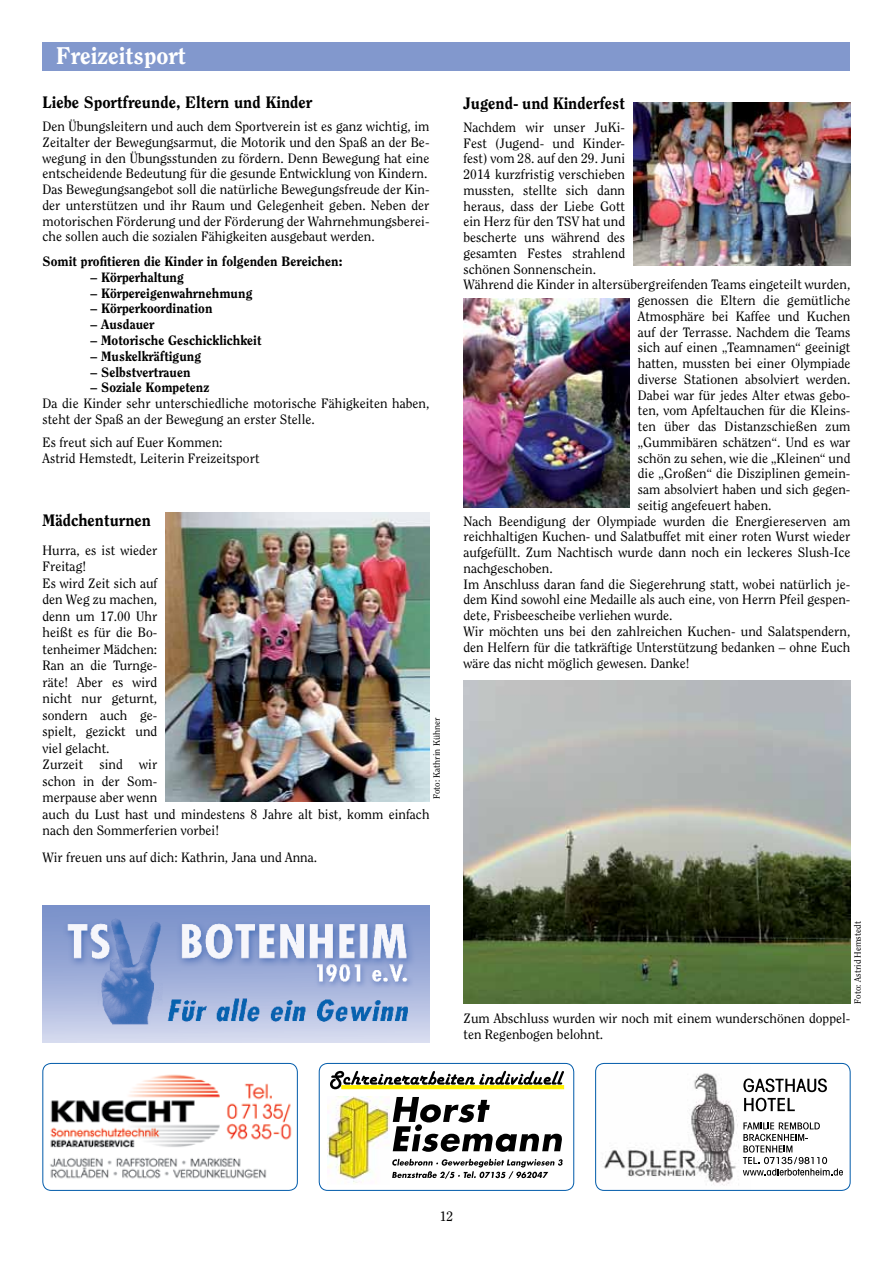
<style>
.page{position:relative;width:893px;height:1263px;background:#fff}
.page>*{position:absolute;margin:0;border:0;box-sizing:border-box;transform-origin:0 0}
.t1{font:800 24px "Clearface";color:#fff}
.t2{font:800 16.5px "Clearface";color:#000}
.t3{font:13.5px/16.5px "Clearface";color:#000}
.t4{font:800 13.5px "Clearface";color:#000}
.t5{font:9px "Clearface";color:#000}
</style>
<div class="page">
<img style="left:50px;top:1074px;width:242px;height:105px">
<div style="left:43px;top:1063px;width:255px;height:128px;border:1px solid #005baa;border-radius:9px"></div>
<svg style="left:393px;top:1097px;width:169px;height:55px"></svg>
<svg style="left:330px;top:1071px;width:234px;height:18px"></svg>
<svg style="left:342px;top:1085px;width:222px;height:4px"></svg>
<svg style="left:392px;top:1159px;width:171px;height:19px"></svg>
<img style="left:328px;top:1097px;width:62px;height:87px">
<div style="left:319px;top:1063px;width:255px;height:128px;border:1px solid #005baa;border-radius:9px"></div>
<svg style="left:596px;top:1063px;width:254px;height:127px"></svg>
<div style="left:595px;top:1063px;width:255px;height:128px;border:1px solid #005baa;border-radius:9px"></div>
<div style="left:43px;top:43px;width:807px;height:28px;background:#8298cd"></div>
<img style="left:634px;top:102px;width:216px;height:163px">
<img style="left:463px;top:298px;width:166px;height:209px">
<img style="left:463px;top:680px;width:387px;height:323px">
<img style="left:166px;top:512px;width:263px;height:289px">
<img style="left:43px;top:906px;width:386px;height:136px">
<h1 class="t1" style="left:56px;top:41px;width:131px">Freizeitsport</h1>
<p class="t2" style="left:43px;top:92px;width:271px">Liebe Sportfreunde, Eltern und Kinder</p>
<p class="t3" style="left:43px;top:118px;width:388px;line-height:15.8px">Den Übungsleitern und auch dem Sportverein ist es ganz wichtig, im Zeitalter der Bewegungsarmut, die Motorik und den Spaß an der Be&shy;wegung in den Übungsstunden zu fördern. Denn Bewegung hat eine entscheidende Bedeutung für die gesunde Entwicklung von Kindern.<br>Das Bewegungsangebot soll die natürliche Bewegungsfreude der Kin&shy;der unterstützen und ihr Raum und Gelegenheit geben. Neben der motorischen Förderung und der Förderung der Wahrnehmungsberei&shy;che sollen auch die sozialen Fähigkeiten ausgebaut werden.</p>
<p class="t4" style="left:43px;top:253px;width:301px">Somit profitieren die Kinder in folgenden Bereichen:</p>
<p class="t4" style="left:91px;top:269px;width:95px">– Körperhaltung</p>
<p class="t4" style="left:91px;top:285px;width:163px">– Körpereigenwahrnehmung</p>
<p class="t4" style="left:91px;top:300px;width:124px">– Körperkoordination</p>
<p class="t4" style="left:91px;top:316px;width:65px">– Ausdauer</p>
<p class="t4" style="left:91px;top:332px;width:172px">– Motorische Geschicklichkeit</p>
<p class="t4" style="left:91px;top:348px;width:112px">– Muskelkräftigung</p>
<p class="t4" style="left:91px;top:364px;width:102px">– Selbstvertrauen</p>
<p class="t4" style="left:91px;top:379px;width:120px">– Soziale Kompetenz</p>
<p class="t3" style="left:43px;top:395px;width:388px;line-height:15.8px">Da die Kinder sehr unterschiedliche motorische Fähigkeiten haben, steht der Spaß an der Bewegung an erster Stelle.</p>
<p class="t3" style="left:43px;top:434px;width:218px;line-height:15.8px">Es freut sich auf Euer Kommen:<br>Astrid Hemstedt, Leiterin Freizeitsport</p>
<p class="t2" style="left:43px;top:510px;width:110px">Mädchenturnen</p>
<p class="t3" style="left:43px;top:542px;width:388px">Hurra, es ist wieder<br>Freitag!<br>Es wird Zeit sich auf<br>den Weg zu machen,<br>denn um 17.00 Uhr<br>heißt es für die Bo-<br>tenheimer Mädchen:<br>Ran an die Turnge-<br>räte! Aber es wird<br>nicht nur geturnt,<br>sondern auch ge-<br>spielt, gezickt und<br>viel gelacht.<br>Zurzeit sind wir<br>schon in der Som-<br>merpause aber wenn<br>auch du Lust hast und mindestens 8 Jahre alt bist, komm einfach nach den Sommerferien vorbei!</p>
<p class="t3" style="left:43px;top:849px;width:276px">Wir freuen uns auf dich: Kathrin, Jana und Anna.</p>
<p class="t5" style="left:431px;top:799px;width:83px;rotate:-90deg">Foto: Kathrin Kühner</p>
<p class="t2" style="left:463px;top:93px;width:163px">Jugend- und Kinderfest</p>
<p class="t3" style="left:463px;top:119px;width:163px">Nachdem wir unser JuKi-</p>
<p class="t3" style="left:463px;top:134px;width:163px">Fest (Jugend- und Kinder-</p>
<p class="t3" style="left:463px;top:150px;width:163px">fest) vom 28. auf den 29. Juni</p>
<p class="t3" style="left:463px;top:166px;width:163px">2014 kurzfristig verschieben</p>
<p class="t3" style="left:463px;top:182px;width:163px">mussten, stellte sich dann</p>
<p class="t3" style="left:463px;top:197px;width:163px">heraus, dass der Liebe Gott</p>
<p class="t3" style="left:463px;top:213px;width:163px">ein Herz für den TSV hat und</p>
<p class="t3" style="left:463px;top:229px;width:163px">bescherte uns während des</p>
<p class="t3" style="left:463px;top:245px;width:163px">gesamten Festes strahlend</p>
<p class="t3" style="left:463px;top:260px;width:134px">schönen Sonnenschein.</p>
<p class="t3" style="left:463px;top:276px;width:388px">Während die Kinder in altersübergreifenden Teams eingeteilt wurden,</p>
<p class="t3" style="left:638px;top:292px;width:214px">genossen die Eltern die gemütliche</p>
<p class="t3" style="left:638px;top:308px;width:214px">Atmosphäre bei Kaffee und Kuchen</p>
<p class="t3" style="left:638px;top:323px;width:214px">auf der Terrasse. Nachdem die Teams</p>
<p class="t3" style="left:638px;top:339px;width:214px">sich auf einen „Teamnamen“ geeinigt</p>
<p class="t3" style="left:638px;top:355px;width:214px">hatten, mussten bei einer Olympiade</p>
<p class="t3" style="left:638px;top:371px;width:214px">diverse Stationen absolviert werden.</p>
<p class="t3" style="left:638px;top:386px;width:214px">Dabei war für jedes Alter etwas gebo-</p>
<p class="t3" style="left:638px;top:402px;width:214px">ten, vom Apfeltauchen für die Kleins-</p>
<p class="t3" style="left:638px;top:418px;width:214px">ten über das Distanzschießen zum</p>
<p class="t3" style="left:638px;top:434px;width:214px">„Gummibären schätzen“. Und es war</p>
<p class="t3" style="left:638px;top:449px;width:214px">schön zu sehen, wie die „Kleinen“ und</p>
<p class="t3" style="left:638px;top:465px;width:214px">die „Großen“ die Disziplinen gemein-</p>
<p class="t3" style="left:638px;top:481px;width:214px">sam absolviert haben und sich gegen-</p>
<p class="t3" style="left:638px;top:497px;width:135px">seitig angefeuert haben.</p>
<p class="t3" style="left:463px;top:512px;width:388px">Nach Beendigung der Olympiade wurden die Energiereserven am</p>
<p class="t3" style="left:463px;top:528px;width:388px">reichhaltigen Kuchen- und Salatbuffet mit einer roten Wurst wieder</p>
<p class="t3" style="left:463px;top:544px;width:388px">aufgefüllt. Zum Nachtisch wurde dann noch ein leckeres Slush-Ice</p>
<p class="t3" style="left:463px;top:560px;width:91px">nachgeschoben.</p>
<p class="t3" style="left:463px;top:575px;width:388px">Im Anschluss daran fand die Siegerehrung statt, wobei natürlich je-</p>
<p class="t3" style="left:463px;top:591px;width:388px">dem Kind sowohl eine Medaille als auch eine, von Herrn Pfeil gespen-</p>
<p class="t3" style="left:463px;top:607px;width:211px">dete, Frisbeescheibe verliehen wurde.</p>
<p class="t3" style="left:463px;top:623px;width:388px">Wir möchten uns bei den zahlreichen Kuchen- und Salatspendern,</p>
<p class="t3" style="left:463px;top:639px;width:388px">den Helfern für die tatkräftige Unterstützung bedanken – ohne Euch</p>
<p class="t3" style="left:463px;top:654px;width:227px">wäre das nicht möglich gewesen. Danke!</p>
<p class="t5" style="left:852px;top:1003px;width:84px;rotate:-90deg">Foto: Astrid Hemstedt</p>
<p class="t3" style="left:463px;top:1010px;width:388px;line-height:15.8px">Zum Abschluss wurden wir noch mit einem wunderschönen doppel&shy;ten Regenbogen belohnt.</p>
<p class="t3" style="left:440px;top:1207px;width:15px">12</p>
</div>
